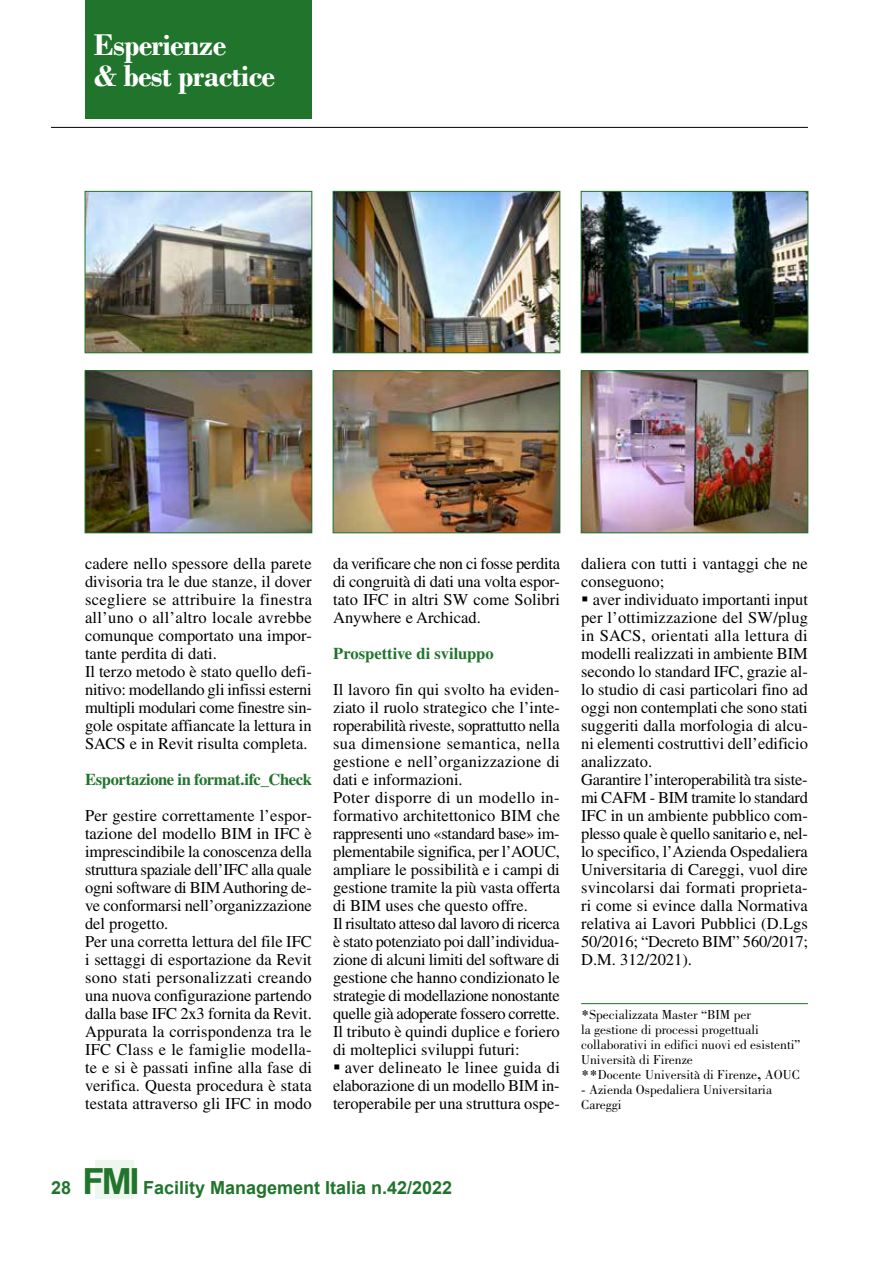
<style>
.page{position:relative;width:893px;height:1263px;background:#fff}
.page>*{position:absolute;margin:0;border:0;box-sizing:border-box;transform-origin:0 0}
.t1{font:700 36px "Arial";color:#20742b}
.t2{font:700 31.5px/31.5px "Bodoni";letter-spacing:-.025em;color:#fff}
.t3{font:700 18px "Arial";color:#20742b}
.t4{font:16.5px/18px "Times LT Std";color:#000}
.t5{font:700 16.5px "Times LT Std";letter-spacing:-.015em;color:#20742b}
.t6{font:13.5px/15px "Bodoni Std";color:#000}
.s1{font-weight:700}
.s2{font-size:18px}
</style>
<div class="page">
<div style="left:95px;top:1161px;width:39px;height:38px;background:#eef6ed"></div>
<hr style="left:51px;top:127px;width:757px;height:1px;background:#000">
<div style="left:85px;top:0;width:227px;height:119px;background:#20742b"></div>
<hr style="left:581px;top:1003px;width:227px;height:1px;background:#20742b">
<img style="left:87px;top:193px;width:223px;height:158px">
<div style="left:85px;top:191px;width:227px;height:162px;border:1px solid #20742b"></div>
<img style="left:335px;top:193px;width:223px;height:158px">
<div style="left:333px;top:191px;width:227px;height:162px;border:1px solid #20742b"></div>
<img style="left:583px;top:193px;width:223px;height:158px">
<div style="left:581px;top:191px;width:227px;height:162px;border:1px solid #20742b"></div>
<img style="left:87px;top:372px;width:223px;height:159px">
<div style="left:85px;top:370px;width:227px;height:163px;border:1px solid #20742b"></div>
<img style="left:335px;top:372px;width:223px;height:159px">
<div style="left:333px;top:370px;width:227px;height:163px;border:1px solid #20742b"></div>
<img style="left:583px;top:372px;width:223px;height:159px">
<div style="left:581px;top:370px;width:227px;height:163px;border:1px solid #20742b"></div>
<h2 class="t2" style="left:94px;top:29px;width:183px">Esperienze<br>&amp; best practice</h2>
<p class="t4" style="left:85px;top:554px;width:228px">cadere nello spessore della parete divisoria tra le due stanze, il dover scegliere se attribuire la finestra all’uno o all’altro locale avrebbe comunque comportato una impor&shy;tante perdita di dati.<br>Il terzo metodo è stato quello defi&shy;nitivo: modellando gli infissi esterni multipli modulari come finestre sin&shy;gole ospitate affiancate la lettura in SACS e in Revit risulta completa.</p>
<p class="t5" style="left:85px;top:769px;width:228px">Esportazione in format.ifc_Check</p>
<p class="t4" style="left:85px;top:806px;width:228px">Per gestire correttamente l’espor&shy;tazione del modello BIM in IFC è imprescindibile la conoscenza della struttura spaziale dell’IFC alla quale ogni software di BIM Authoring de&shy;ve conformarsi nell’organizzazione del progetto.<br>Per una corretta lettura del file IFC i settaggi di esportazione da Revit sono stati personalizzati creando una nuova configurazione partendo dalla base IFC 2x3 fornita da Revit.<br>Appurata la corrispondenza tra le IFC Class e le famiglie modella&shy;te e si è passati infine alla fase di verifica. Questa procedura è stata testata attraverso gli IFC in modo</p>
<p class="t4" style="left:333px;top:554px;width:228px;text-align:justify">da verificare che non ci fosse perdita di congruità di dati una volta espor&shy;tato IFC in altri SW come Solibri Anywhere e Archicad.</p>
<p class="t5" style="left:333px;top:643px;width:162px">Prospettive di sviluppo</p>
<p class="t4" style="left:333px;top:680px;width:228px">Il lavoro fin qui svolto ha eviden&shy;ziato il ruolo strategico che l’inte&shy;roperabilità riveste, soprattutto nella sua dimensione semantica, nella gestione e nell’organizzazione di dati e informazioni.<br>Poter disporre di un modello in&shy;formativo architettonico BIM che rappresenti uno «standard base» im&shy;plementabile significa, per l’AOUC, ampliare le possibilità e i campi di gestione tramite la più vasta offerta di BIM uses che questo offre.<br>Il risultato atteso dal lavoro di ricerca è stato potenziato poi dall’individua&shy;zione di alcuni limiti del software di gestione che hanno condizionato le strategie di modellazione nonostante quelle già adoperate fossero corrette.<br>Il tributo è quindi duplice e foriero di molteplici sviluppi futuri:</p>
<p class="t4" style="left:333px;top:1058px;width:228px;text-align:justify;text-indent:12px">aver delineato le linee guida di elaborazione di un modello BIM in&shy;teroperabile per una struttura ospe-</p>
<p class="t4" style="left:581px;top:554px;width:228px">daliera con tutti i vantaggi che ne conseguono;</p>
<p class="t4" style="left:581px;top:590px;width:228px;text-indent:12px">aver individuato importanti input per l’ottimizzazione del SW/plug in SACS, orientati alla lettura di modelli realizzati in ambiente BIM secondo lo standard IFC, grazie al&shy;lo studio di casi particolari fino ad oggi non contemplati che sono stati suggeriti dalla morfologia di alcu&shy;ni elementi costruttivi dell’edificio analizzato.<br>Garantire l’interoperabilità tra siste&shy;mi CAFM - BIM tramite lo standard IFC in un ambiente pubblico com&shy;plesso quale è quello sanitario e, nel&shy;lo specifico, l’Azienda Ospedaliera Universitaria di Careggi, vuol dire svincolarsi dai formati proprieta&shy;ri come si evince dalla Normativa relativa ai Lavori Pubblici (D.Lgs 50/2016; “Decreto BIM” 560/2017; D.M. 312/2021).</p>
<p class="t6" style="left:581px;top:1007px;width:221px"><span class="s1">*</span>Specializzata Master “BIM per<br>la gestione di processi progettuali collaborativi in edifici nuovi ed esistenti” Università di Firenze<br><span class="s1">**</span>Docente Università di Firenze<span class="s1">,</span> AOUC</p>
<p class="t6" style="left:581px;top:1082px;width:192px">- Azienda Ospedaliera Universitaria<br>Careggi</p>
<h1 class="t1" style="left:51px;top:1158px;width:90px"><span class="s2">28</span> FMI</h1>
<p class="t3" style="left:143px;top:1176px;width:311px">Facility Management Italia n.42/2022</p>
</div>
